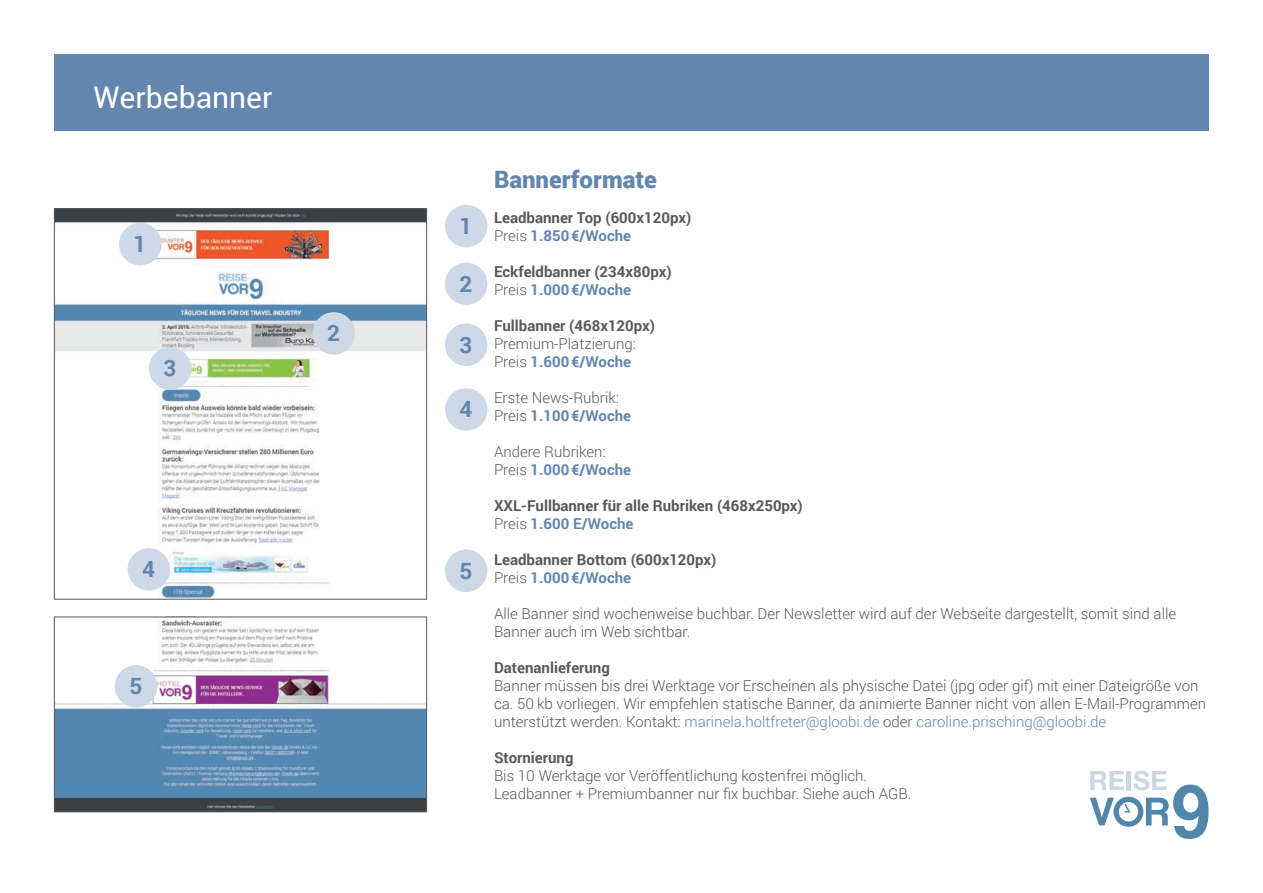
<style>
.page{position:relative;width:1263px;height:893px;background:#fff}
.page>*{position:absolute;margin:0;border:0;box-sizing:border-box;transform-origin:0 0}
.t1{font:30px "Roboto";color:#fff}
.t2{font:900 24px "Roboto";color:#6386af}
.t3{font:700 22.5px "Roboto";color:#6386af}
.t4{font:300 15px/18px "Roboto";color:#57585a}
.t5{font:700 15px/18px "Roboto";color:#57595c}
.t6{font:700 15px/18px "Roboto";color:#57585a}
.s1{font-weight:300;color:#57585a}
.s2{color:#6386af}
.s3{font-weight:700;color:#6386af}
.s4{font-weight:300}
</style>
<div class="page">
<div style="left:54px;top:54px;width:1155px;height:77px;background:#6386af"></div>
<svg style="left:1090px;top:770px;width:118px;height:69px"></svg>
<img style="left:56px;top:210px;width:369px;height:388px">
<div style="left:54px;top:208px;width:373px;height:392px;border:1px solid #57585a"></div>
<img style="left:56px;top:619px;width:369px;height:191px">
<div style="left:54px;top:617px;width:373px;height:195px;border:1px solid #57585a"></div>
<div style="left:119px;top:223px;width:42px;height:42px;background:#cdd9e7;border-radius:50%"></div>
<div style="left:313px;top:312px;width:42px;height:43px;background:#cdd9e7;border-radius:50%"></div>
<div style="left:445px;top:263px;width:42px;height:42px;background:#cdd9e7;border-radius:50%"></div>
<div style="left:149px;top:347px;width:42px;height:43px;background:#cdd9e7;border-radius:50%"></div>
<div style="left:128px;top:548px;width:42px;height:43px;background:#cdd9e7;border-radius:50%"></div>
<div style="left:445px;top:388px;width:42px;height:43px;background:#cdd9e7;border-radius:50%"></div>
<div style="left:445px;top:324px;width:42px;height:42px;background:#cdd9e7;border-radius:50%"></div>
<div style="left:445px;top:205px;width:42px;height:42px;background:#cdd9e7;border-radius:50%"></div>
<div style="left:445px;top:550px;width:42px;height:42px;background:#cdd9e7;border-radius:50%"></div>
<div style="left:115px;top:665px;width:42px;height:42px;background:#cdd9e7;border-radius:50%"></div>
<h1 class="t1" style="left:94px;top:76px;width:180px">Werbebanner</h1>
<h3 class="t3" style="left:134px;top:228px;width:14px">1</h3>
<h3 class="t3" style="left:163px;top:353px;width:14px">3</h3>
<h3 class="t3" style="left:327px;top:318px;width:14px">2</h3>
<h3 class="t3" style="left:142px;top:553px;width:14px">4</h3>
<h3 class="t3" style="left:129px;top:670px;width:14px">5</h3>
<h3 class="t3" style="left:459px;top:210px;width:14px">1</h3>
<h3 class="t3" style="left:459px;top:268px;width:14px">2</h3>
<h3 class="t3" style="left:459px;top:329px;width:14px">3</h3>
<h3 class="t3" style="left:459px;top:394px;width:14px">4</h3>
<h3 class="t3" style="left:459px;top:555px;width:14px">5</h3>
<h2 class="t2" style="left:494px;top:163px;width:164px">Bannerformate</h2>
<p class="t5" style="left:494px;top:208px;width:199px">Leadbanner Top (600x120px)<br><span class="s1">Preis</span> <span class="s2">1.850€/Woche</span></p>
<p class="t5" style="left:494px;top:262px;width:179px">Eckfeldbanner (234x80px)<br><span class="s1">Preis</span> <span class="s2">1.000€/Woche</span></p>
<p class="t5" style="left:494px;top:316px;width:163px">Fullbanner (468x120px)</p>
<p class="t4" style="left:494px;top:334px;width:144px">Premium-Platzierung:<br>Preis <span class="s3">1.600€/Woche</span></p>
<p class="t4" style="left:494px;top:388px;width:139px">Erste News-Rubrik:<br>Preis <span class="s3">1.100€/Woche</span></p>
<p class="t4" style="left:494px;top:442px;width:139px">Andere Rubriken:<br>Preis <span class="s3">1.000€/Woche</span></p>
<p class="t6" style="left:494px;top:496px;width:310px">XXL-Fullbanner für alle Rubriken (468x250px)<br><span class="s4">Preis</span> <span class="s2">1.600 E/Woche</span></p>
<p class="t5" style="left:494px;top:550px;width:224px">Leadbanner Bottom (600x120px)<br><span class="s1">Preis</span> <span class="s2">1.000€/Woche</span></p>
<p class="t4" style="left:494px;top:604px;width:684px">Alle Banner sind wochenweise buchbar. Der Newsletter wird auf der Webseite dargestellt, somit sind alle<br>Banner auch im Web sichtbar.</p>
<p class="t5" style="left:494px;top:658px;width:117px">Datenanlieferung</p>
<p class="t4" style="left:494px;top:676px;width:714px">Banner müssen bis drei Werktage vor Erscheinen als physische Datei (jpg oder gif) mit einer Dateigröße von ca. 50 kb vorliegen. Wir empfehlen statische Banner, da animierte Banner nicht von allen E-Mail-Programmen unterstützt werden. Kontakt: <span class="s2">marinela.holtfreter@gloobi.de</span> oder <span class="s2">caroline.prisching@gloobi.de</span></p>
<p class="t5" style="left:494px;top:748px;width:81px">Stornierung</p>
<p class="t4" style="left:494px;top:766px;width:419px">Bis 10 Werktage vor Veröffentlichung kostenfrei möglich.<br>Leadbanner + Premiumbanner nur fix buchbar. Siehe auch AGB.</p>
</div>
